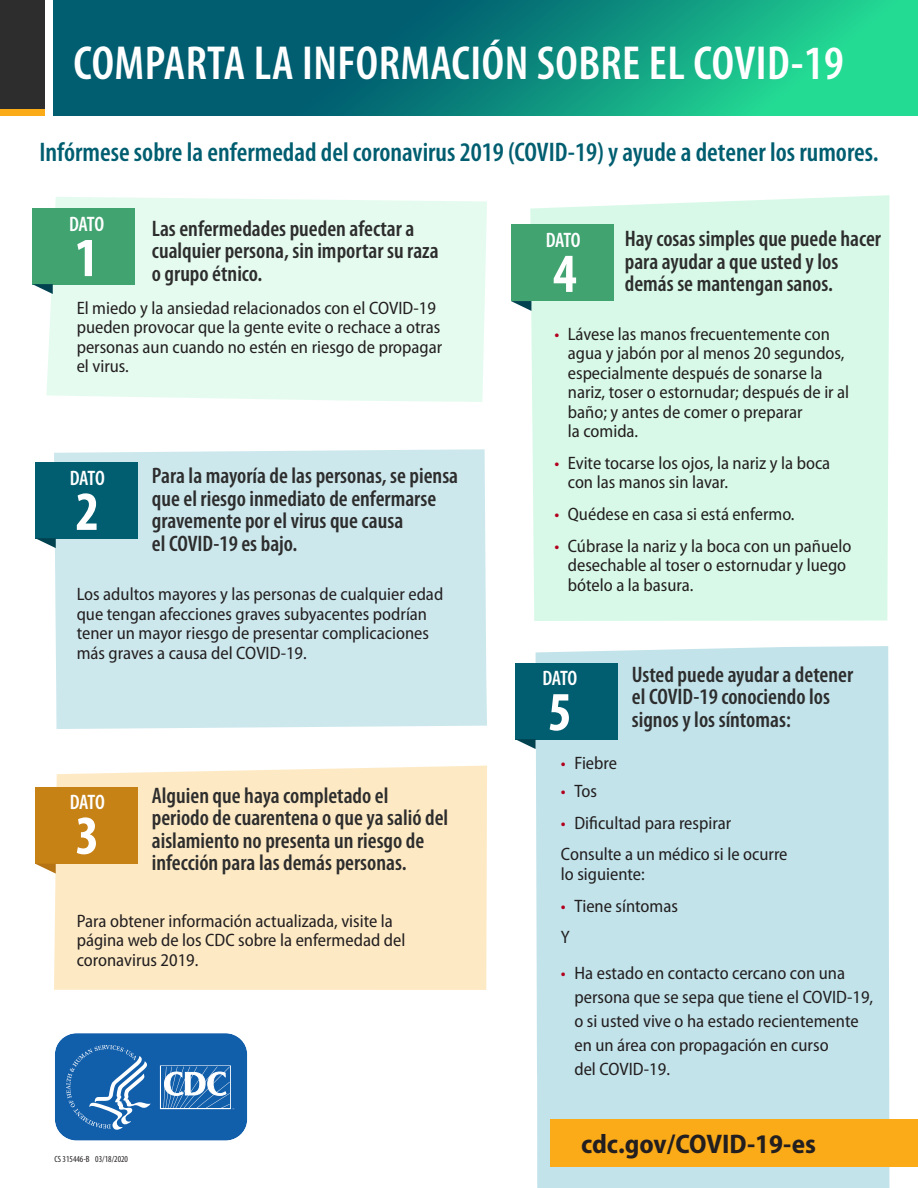
<style>
.page{position:relative;width:918px;height:1188px;background:#fff}
.page>*{position:absolute;margin:0;border:0;box-sizing:border-box;transform-origin:0 0}
.H3_FACTS{font:700 condensed 55.5px "Myriad Pro";color:#fff}
.H1_SEMI_WHITE{font:600 condensed 48px "Myriad Pro";letter-spacing:.01em;color:#fff}
.H2_headers_with_main{font:600 condensed 27px "Myriad Pro";color:#005e70}
.t1{font:700 semi-condensed 27px "Myriad Pro";color:#231f20}
.H3_FACT_content{font:600 condensed 22.5px/22.5px "Myriad Pro";color:#2d2d2d}
.H3_FACTS-2{font:600 condensed 21px "Myriad Pro";letter-spacing:-.02em;color:#fff}
.List_Bullet_black{font:semi-condensed 18px/19.5px "Myriad Pro";color:#231f20}
.t2{font:condensed 9px "Myriad Pro";color:#231f20}
.s1{color:#b3001e}
</style>
<div class="page">
<div style="left:530px;top:195px;width:360px;height:426px;background:#d8f9e8"></div>
<div style="left:54px;top:766px;width:433px;height:224px;background:#fdeac5"></div>
<div style="left:54px;top:449px;width:433px;height:280px;background:#cde8ed"></div>
<div style="left:46px;top:197px;width:441px;height:205px;background:#e5fbf0"></div>
<div style="left:536px;top:646px;width:354px;height:542px;background:#c2e3ea"></div>
<div style="left:32px;top:208px;width:103px;height:76px;background:#40a370"></div>
<svg style="left:32px;top:284px;width:21px;height:10px"></svg>
<div style="left:511px;top:225px;width:103px;height:76px;background:#40a370"></div>
<svg style="left:511px;top:301px;width:20px;height:10px"></svg>
<div style="left:35px;top:462px;width:103px;height:76px;background:#005e70"></div>
<svg style="left:35px;top:538px;width:21px;height:10px"></svg>
<div style="left:515px;top:663px;width:103px;height:76px;background:#005e70"></div>
<svg style="left:515px;top:739px;width:21px;height:10px"></svg>
<div style="left:35px;top:788px;width:103px;height:76px;background:#c68215"></div>
<svg style="left:36px;top:864px;width:20px;height:10px"></svg>
<svg style="left:55px;top:1033px;width:193px;height:108px;background:#3174b6"></svg>
<svg style="left:53px;top:0;width:865px;height:116px;background:#0c897c"></svg>
<div style="left:1px;top:109px;width:44px;height:7px;background:#fbab18"></div>
<div style="left:1px;top:0;width:44px;height:109px;background:#2d2d2d"></div>
<div style="left:551px;top:1120px;width:367px;height:47px;background:#fbab18"></div>
<h1 class="H1_SEMI_WHITE" style="left:74px;top:37px;width:772px">COMPARTA LA INFORMACIÓN SOBRE EL COVID-19</h1>
<h2 class="H2_headers_with_main" style="left:39px;top:138px;width:841px">Infórmese sobre la enfermedad del coronavirus 2019 (COVID-19) y ayude a detener los rumores.</h2>
<h3 class="H3_FACTS-2" style="left:69px;top:213px;width:36px">DATO</h3>
<h3 class="H3_FACTS" style="left:75px;top:223px;width:25px">1</h3>
<p class="H3_FACT_content" style="left:152px;top:218px;width:288px">Las enfermedades pueden afectar a cualquier persona, sin importar su raza o grupo étnico.</p>
<p class="List_Bullet_black" style="left:77px;top:298px;width:367px">El miedo y la ansiedad relacionados con el COVID-19 pueden provocar que la gente evite o rechace a otras personas aun cuando no estén en riesgo de propagar el virus.</p>
<h3 class="H3_FACTS-2" style="left:70px;top:466px;width:36px">DATO</h3>
<h3 class="H3_FACTS" style="left:76px;top:477px;width:25px">2</h3>
<p class="H3_FACT_content" style="left:152px;top:465px;width:308px">Para la mayoría de las personas, se piensa que el riesgo inmediato de enfermarse gravemente por el virus que causa<br>el COVID-19 es bajo.</p>
<p class="List_Bullet_black" style="left:77px;top:585px;width:368px">Los adultos mayores y las personas de cualquier edad que tengan afecciones graves subyacentes podrían tener un mayor riesgo de presentar complicaciones más graves a causa del COVID-19.</p>
<h3 class="H3_FACTS-2" style="left:70px;top:791px;width:36px">DATO</h3>
<h3 class="H3_FACTS" style="left:76px;top:801px;width:25px">3</h3>
<p class="H3_FACT_content" style="left:152px;top:784px;width:298px">Alguien que haya completado el periodo de cuarentena o que ya salió del aislamiento no presenta un riesgo de infección para las demás personas.</p>
<p class="List_Bullet_black" style="left:77px;top:911px;width:330px">Para obtener información actualizada, visite la página web de los CDC sobre la enfermedad del coronavirus 2019.</p>
<p class="t2" style="left:55px;top:1154px;width:75px">CS 315446-B 03/18/2020</p>
<h3 class="H3_FACTS-2" style="left:546px;top:228px;width:36px">DATO</h3>
<h3 class="H3_FACTS" style="left:553px;top:239px;width:25px">4</h3>
<p class="H3_FACT_content" style="left:625px;top:228px;width:258px">Hay cosas simples que puede hacer para ayudar a que usted y los demás se mantengan sanos.</p>
<p class="List_Bullet_black" style="left:568px;top:324px;width:283px;text-indent:-14px"><span class="s1">•</span> Lávese las manos frecuentemente con agua y jabón por al menos 20 segundos, especialmente después de sonarse la nariz, toser o estornudar; después de ir al baño; y antes de comer o preparar<br>la comida.</p>
<p class="List_Bullet_black" style="left:568px;top:454px;width:264px;text-indent:-14px"><span class="s1">•</span> Evite tocarse los ojos, la nariz y la boca con las manos sin lavar.</p>
<p class="List_Bullet_black" style="left:554px;top:505px;width:242px"><span class="s1">•</span> Quédese en casa si está enfermo.</p>
<p class="List_Bullet_black" style="left:568px;top:536px;width:285px;text-indent:-14px"><span class="s1">•</span> Cúbrase la nariz y la boca con un pañuelo desechable al toser o estornudar y luego bótelo a la basura.</p>
<h3 class="H3_FACTS-2" style="left:542px;top:667px;width:36px">DATO</h3>
<h3 class="H3_FACTS" style="left:548px;top:677px;width:25px">5</h3>
<p class="H3_FACT_content" style="left:632px;top:664px;width:223px">Usted puede ayudar a detener el COVID-19 conociendo los signos y los síntomas:</p>
<p class="List_Bullet_black" style="left:561px;top:753px;width:58px"><span class="s1">•</span> Fiebre</p>
<p class="List_Bullet_black" style="left:561px;top:782px;width:37px"><span class="s1">•</span> Tos</p>
<p class="List_Bullet_black" style="left:561px;top:813px;width:172px"><span class="s1">•</span> Dificultad para respirar</p>
<p class="List_Bullet_black" style="left:561px;top:845px;width:228px">Consulte a un médico si le ocurre lo siguiente:</p>
<p class="List_Bullet_black" style="left:561px;top:896px;width:119px"><span class="s1">•</span> Tiene síntomas</p>
<p class="List_Bullet_black" style="left:561px;top:928px;width:10px">Y</p>
<p class="List_Bullet_black" style="left:574px;top:962px;width:300px;line-height:24px;text-indent:-14px"><span class="s1">•</span> Ha estado en contacto cercano con una persona que se sepa que tiene el COVID-19, o si usted vive o ha estado recientemente en un área con propagación en curso<br>del COVID-19.</p>
<p class="t1" style="left:581px;top:1129px;width:236px">cdc.gov/COVID-19-es</p>
</div>
